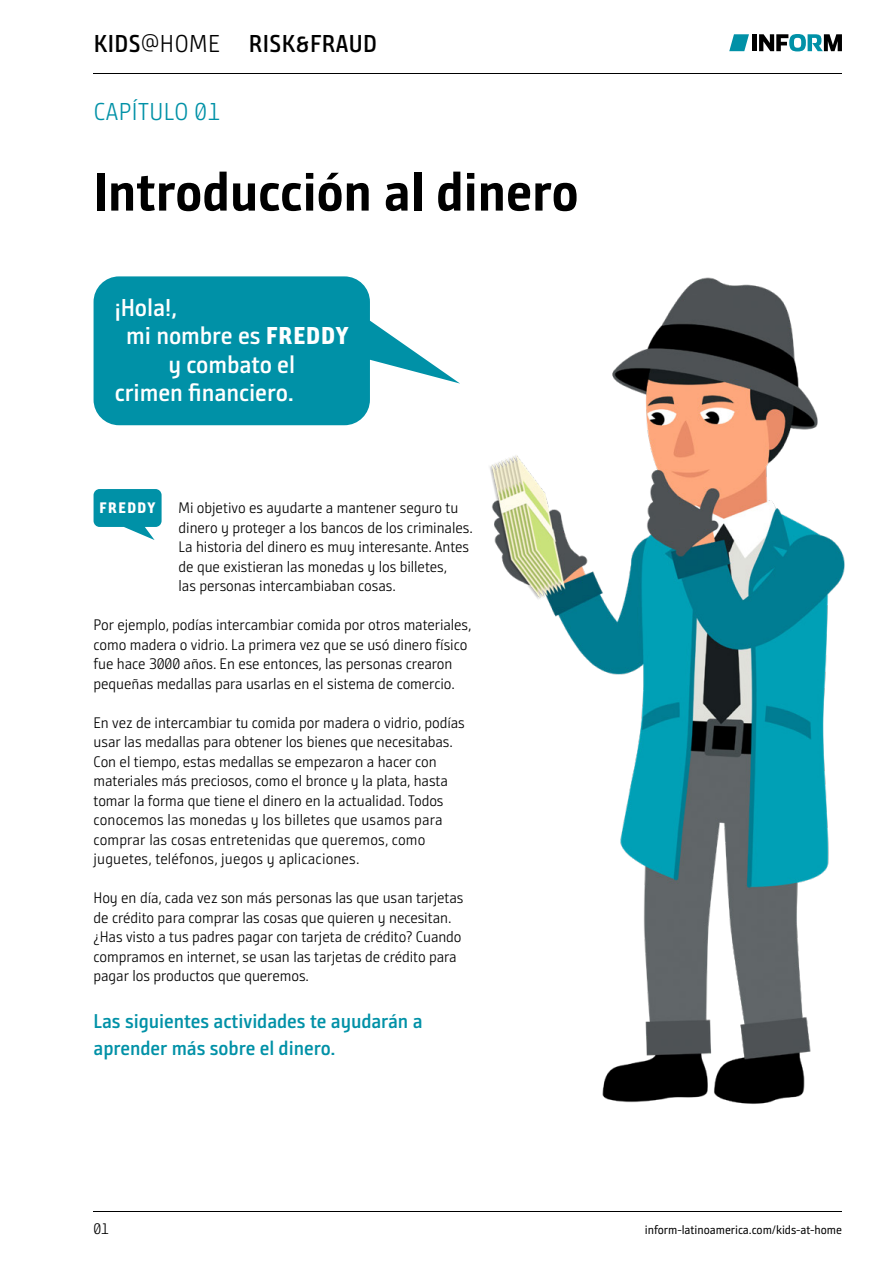
<style>
.page{position:relative;width:893px;height:1263px;background:#fff}
.page>*{position:absolute;margin:0;border:0;box-sizing:border-box;transform-origin:0 0}
.t1{font:700 54px "Bunday Sans Pro SG";letter-spacing:-.005em;color:#000}
.t2{font:700 24.45px "Bunday Sans Pro SG Se";letter-spacing:-.005em;color:#fff}
.t3{font:700 24.45px "Bunday Sans Pro SG Se";letter-spacing:.02em;color:#000}
.t4{font:24.45px "Bunday Sans Pro SG Se Ligh";letter-spacing:.02em;color:#0091a7}
.t5{font:700 19.95px "Bunday Sans Pro SG Se";letter-spacing:-.005em;color:#0091a7}
.t6{font:15.3px/19.5px "Bunday Sans Pro SG Se Ligh";letter-spacing:-.005em;color:#000}
.t7{font:700 expanded 15.3px "Bunday Sans Pro SG";letter-spacing:.1em;color:#fff}
.t8{font:12.15px "Bunday Sans Pro SG";letter-spacing:-.005em;color:#000}
.s1{font-family:"Bunday Sans Pro SG Se Ligh";font-weight:400}
.s2{font-family:"Bunday Sans Pro SG";font-stretch:expanded}
</style>
<div class="page">
<hr style="left:94px;top:74px;width:748px;height:1px;background:#000">
<svg style="left:729px;top:34px;width:20px;height:17px"></svg>
<svg style="left:759px;top:34px;width:83px;height:17px"></svg>
<div style="left:752px;top:34px;width:5px;height:17px;background:#000"></div>
<hr style="left:94px;top:1211px;width:748px;height:1px;background:#000">
<img style="left:489px;top:277px;width:356px;height:827px">
<svg style="left:94px;top:276px;width:366px;height:149px;fill:#0091a7"></svg>
<svg style="left:94px;top:489px;width:68px;height:51px"></svg>
<p class="t3" style="left:94px;top:28px;width:285px">KIDS<span class="s1">@HOME</span> RISK&amp;FRAUD</p>
<p class="t4" style="left:94px;top:96px;width:128px">CAPÍTULO 01</p>
<p class="t1" style="left:94px;top:156px;width:487px">Introducción al dinero</p>
<p class="t2" style="left:115px;top:292px;width:64px">¡Hola!,</p>
<p class="t2" style="left:126px;top:320px;width:224px">mi nombre es <span class="s2">FREDDY</span></p>
<p class="t2" style="left:168px;top:349px;width:128px">y combato el</p>
<p class="t2" style="left:115px;top:377px;width:181px">crimen financiero.</p>
<p class="t6" style="left:179px;top:498px;width:296px">Mi objetivo es ayudarte a mantener seguro tu dinero y proteger a los bancos de los criminales.<br>La historia del dinero es muy interesante. Antes de que existieran las monedas y los billetes,</p>
<p class="t6" style="left:179px;top:576px;width:219px">las personas intercambiaban cosas.</p>
<p class="t6" style="left:94px;top:615px;width:380px">Por ejemplo, podías intercambiar comida por otros materiales, como madera o vidrio. La primera vez que se usó dinero físico fue hace 3000 años. En ese entonces, las personas crearon pequeñas medallas para usarlas en el sistema de comercio.</p>
<p class="t6" style="left:94px;top:712px;width:373px">En vez de intercambiar tu comida por madera o vidrio, podías usar las medallas para obtener los bienes que necesitabas.<br>Con el tiempo, estas medallas se empezaron a hacer con</p>
<p class="t6" style="left:94px;top:771px;width:356px">materiales más preciosos, como el bronce y la plata, hasta tomar la forma que tiene el dinero en la actualidad. Todos</p>
<p class="t6" style="left:94px;top:810px;width:350px">conocemos las monedas y los billetes que usamos para</p>
<p class="t6" style="left:94px;top:829px;width:333px">comprar las cosas entretenidas que queremos, como</p>
<p class="t6" style="left:94px;top:849px;width:267px">juguetes, teléfonos, juegos y aplicaciones.</p>
<p class="t6" style="left:94px;top:888px;width:372px">Hoy en día, cada vez son más personas las que usan tarjetas de crédito para comprar las cosas que quieren y necesitan. ¿Has visto a tus padres pagar con tarjeta de crédito? Cuando compramos en internet, se usan las tarjetas de crédito para pagar los productos que queremos.</p>
<p class="t5" style="left:94px;top:1008px;width:331px">Las siguientes actividades te ayudarán a</p>
<p class="t5" style="left:94px;top:1035px;width:244px">aprender más sobre el dinero.</p>
<p class="t7" style="left:100px;top:498px;width:57px">FREDDY</p>
<p class="t6" style="left:94px;top:1219px;width:17px">01</p>
<p class="t8" style="left:645px;top:1222px;width:199px">inform-latinoamerica.com/kids-at-home</p>
</div>
